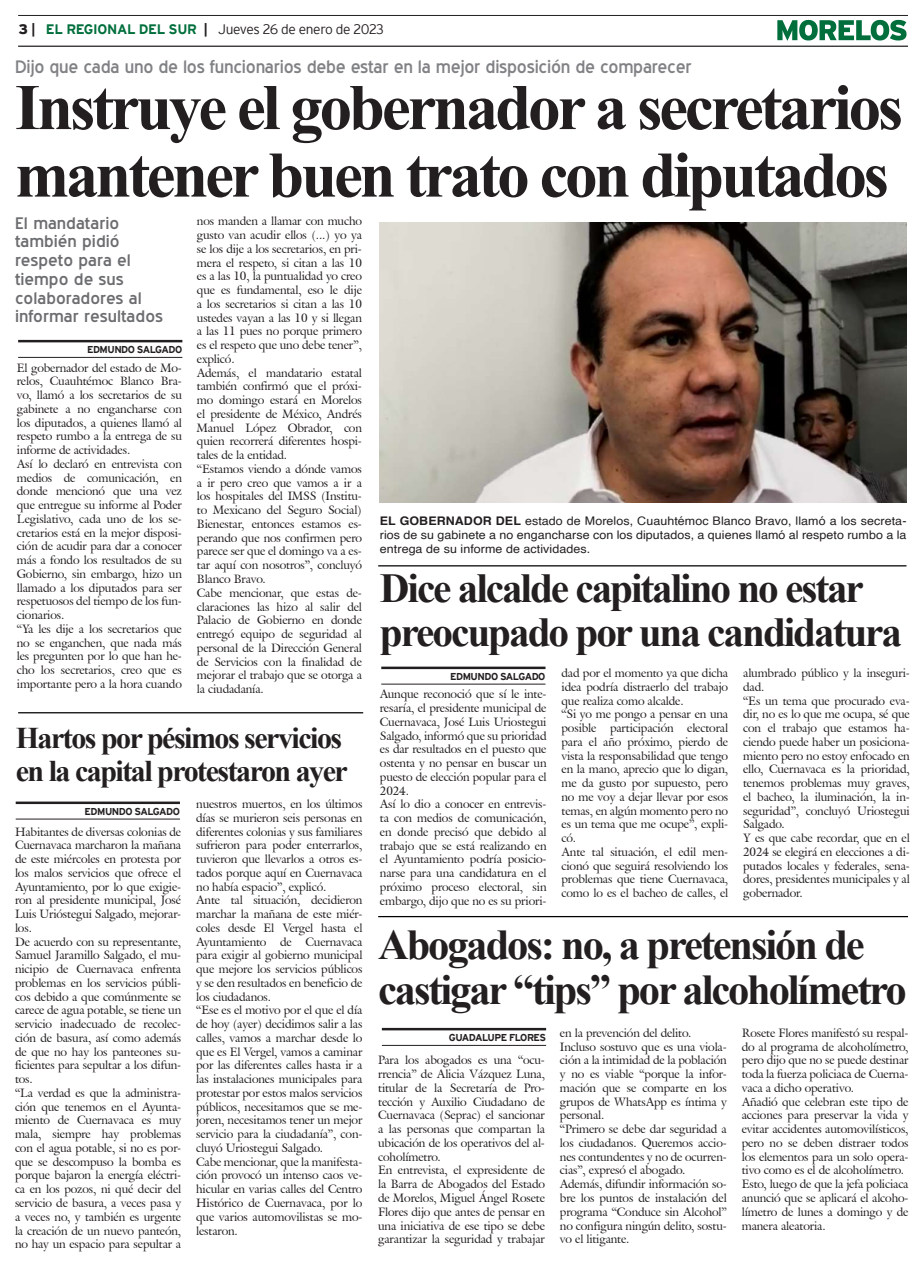
<style>
.page{position:relative;width:923px;height:1268px;background:#fff}
.page>*{position:absolute;margin:0;border:0;box-sizing:border-box;transform-origin:0 0}
.t1{font:700 65px/67.5px "Times New Roman";letter-spacing:-.05em;color:#231f20}
.t2{font:700 42.5px/45px "Times New Roman";letter-spacing:-.05em;color:#231f20}
.t3{font:700 41.25px/43.8px "Times New Roman";letter-spacing:-.05em;color:#231f20}
.t4{font:700 30px/32.5px "Times New Roman";letter-spacing:-.05em;color:#231f20}
.t5{font:17.5px "Blue Highway";letter-spacing:-.015em;color:#808285;scale:1.05 1}
.t6{font:16.25px/18.8px "Blue Highway";color:#6c6d70;scale:1.1 1}
.t7{font:300 13.75px "Interstate";letter-spacing:-.035em;color:#231f20}
.t8{font:11.88px/13.8px "Galliard IT Cby BT";letter-spacing:-.01em;color:#231f20}
.t9{font:11.88px/13.8px "Helvetica";letter-spacing:.005em;color:#231f20;text-align:justify;scale:1.05 1}
.t10{font:700 10px "Interstate";letter-spacing:-.05em;color:#231f20}
.s1{font-weight:900}
.s2{font-weight:700}
.s3{font-weight:700;color:#006f3c}
</style>
<div class="page">
<hr style="left:18px;top:15px;width:889px;height:1px;background:#231f20">
<hr style="left:18px;top:46px;width:889px;height:1px;background:#231f20">
<svg style="left:777px;top:20px;width:129px;height:21px"></svg>
<hr style="left:18px;top:340px;width:164px;height:2px;background:#231f20">
<hr style="left:18px;top:357px;width:164px;height:1px;background:#231f20">
<hr style="left:16px;top:801px;width:164px;height:3px;background:#231f20">
<hr style="left:16px;top:818px;width:164px;height:1px;background:#231f20">
<hr style="left:382px;top:1028px;width:164px;height:2px;background:#231f20">
<hr style="left:382px;top:1045px;width:164px;height:1px;background:#231f20">
<hr style="left:378px;top:916px;width:530px;height:1px;background:#000">
<hr style="left:18px;top:712px;width:345px;height:1px;background:#000">
<hr style="left:381px;top:666px;width:164px;height:3px;background:#231f20">
<hr style="left:381px;top:683px;width:164px;height:1px;background:#231f20">
<hr style="left:378px;top:565px;width:528px;height:1px;background:#000">
<img style="left:380px;top:222px;width:526px;height:280px">
<p class="t7" style="left:18px;top:21px;width:367px"><span class="s1">3</span> <span class="s2">|</span> <span class="s3">EL REGIONAL DEL SUR</span> <span class="s2">|</span> Jueves 26 de enero de 2023</p>
<h3 class="t5" style="left:15px;top:57px;width:646px">Dijo que cada uno de los funcionarios debe estar en la mejor disposición de comparecer</h3>
<h1 class="t1" style="left:15px;top:72px;width:889px">Instruye el gobernador a secretarios mantener buen trato con diputados</h1>
<h3 class="t6" style="left:15px;top:213px;width:136px">El mandatario también pidió respeto para el tiempo de sus colaboradores al informar resultados</h3>
<p class="t10" style="left:87px;top:344px;width:97px">EDMUNDO SALGADO</p>
<p class="t8" style="left:197px;top:214px;width:167px">nos manden a llamar con mucho gusto van acudir ellos (...) yo ya se los dije a los secretarios, en pri&shy;mera el respeto, si citan a las 10 es a las 10, la puntualidad yo creo que es fundamental, eso le dije a los secretarios si citan a las 10 ustedes vayan a las 10 y si llegan a las 11 pues no porque primero es el respeto que uno debe tener”, explicó.<br>Además, el mandatario estatal también confirmó que el próxi&shy;mo domingo estará en Morelos el presidente de México, Andrés<br>Manuel López Obrador, con quien recorrerá diferentes hospi&shy;tales de la entidad.<br>“Estamos viendo a dónde vamos a ir pero creo que vamos a ir a los hospitales del IMSS (Institu&shy;to Mexicano del Seguro Social)<br>Bienestar, entonces estamos es&shy;perando que nos confirmen pero parece ser que el domingo va a es&shy;tar aquí con nosotros”, concluyó<br>Blanco Bravo.<br>Cabe mencionar, que estas de&shy;claraciones las hizo al salir del<br>Palacio de Gobierno en donde entregó equipo de seguridad al personal de la Dirección General de Servicios con la finalidad de mejorar el trabajo que se otorga a la ciudadanía.</p>
<p class="t8" style="left:17px;top:360px;width:166px">El gobernador del estado de Mo&shy;relos, Cuauhtémoc Blanco Bra&shy;vo, llamó a los secretarios de su gabinete a no engancharse con los diputados, a quienes llamó al respeto rumbo a la entrega de su informe de actividades.<br>Así lo declaró en entrevista con medios de comunicación, en donde mencionó que una vez que entregue su informe al Poder<br>Legislativo, cada uno de los se&shy;cretarios está en la mejor disposi&shy;ción de acudir para dar a conocer más a fondo los resultados de su<br>Gobierno, sin embargo, hizo un llamado a los diputados para ser respetuosos del tiempo de los fun&shy;cionarios.<br>“Ya les dije a los secretarios que no se enganchen, que nada más les pregunten por lo que han he&shy;cho los secretarios, creo que es importante pero a la hora cuando</p>
<p class="t9" style="left:380px;top:514px;width:503px"><span class="s2">EL GOBERNADOR DEL</span> estado de Morelos, Cuauhtémoc Blanco Bravo, llamó a los secreta&shy;rios de su gabinete a no engancharse con los diputados, a quienes llamó al respeto rumbo a la entrega de su informe de actividades.</p>
<h3 class="t3" style="left:380px;top:565px;width:524px">Dice alcalde capitalino no estar preocupado por una candidatura</h3>
<p class="t10" style="left:450px;top:671px;width:97px">EDMUNDO SALGADO</p>
<p class="t8" style="left:561px;top:666px;width:168px">dad por el momento ya que dicha idea podría distraerlo del trabajo que realiza como alcalde.<br>“Si yo me pongo a pensar en una posible participación electoral para el año próximo, pierdo de vista la responsabilidad que tengo en la mano, aprecio que lo digan, me da gusto por supuesto, pero no me voy a dejar llevar por esos temas, en algún momento pero no es un tema que me ocupe”, expli&shy;có.<br>Ante tal situación, el edil men&shy;cionó que seguirá resolviendo los problemas que tiene Cuernavaca, como lo es el bacheo de calles, el</p>
<p class="t8" style="left:743px;top:666px;width:168px">alumbrado público y la inseguri&shy;dad.<br>“Es un tema que procurado eva&shy;dir, no es lo que me ocupa, sé que con el trabajo que estamos ha&shy;ciendo puede haber un posiciona&shy;miento pero no estoy enfocado en ello, Cuernavaca es la prioridad, tenemos problemas muy graves, el bacheo, la iluminación, la in&shy;seguridad”, concluyó Uriostegui<br>Salgado.<br>Y es que cabe recordar, que en el<br>2024 se elegirá en elecciones a di&shy;putados locales y federales, sena&shy;dores, presidentes municipales y al gobernador.</p>
<p class="t8" style="left:380px;top:687px;width:168px">Aunque reconoció que sí le inte&shy;resaría, el presidente municipal de<br>Cuernavaca, José Luis Uriostegui<br>Salgado, informó que su prioridad es dar resultados en el puesto que ostenta y no pensar en buscar un puesto de elección popular para el<br>2024.<br>Así lo dio a conocer en entrevis&shy;ta con medios de comunicación, en donde precisó que debido al trabajo que se está realizando en el Ayuntamiento podría posicio&shy;narse para una candidatura en el próximo proceso electoral, sin embargo, dijo que no es su priori-</p>
<h3 class="t4" style="left:16px;top:721px;width:334px">Hartos por pésimos servicios en la capital protestaron ayer</h3>
<p class="t10" style="left:85px;top:805px;width:97px">EDMUNDO SALGADO</p>
<p class="t8" style="left:196px;top:797px;width:168px">nuestros muertos, en los últimos días se murieron seis personas en diferentes colonias y sus familiares sufrieron para poder enterrarlos, tuvieron que llevarlos a otros es&shy;tados porque aquí en Cuernavaca no había espacio”, explicó.<br>Ante tal situación, decidieron marchar la mañana de este miér&shy;coles desde El Vergel hasta el<br>Ayuntamiento de Cuernavaca para exigir al gobierno municipal que mejore los servicios públicos y se den resultados en beneficio de los ciudadanos.<br>“Ese es el motivo por el que el día de hoy (ayer) decidimos salir a las calles, vamos a marchar desde lo que es El Vergel, vamos a caminar por las diferentes calles hasta ir a las instalaciones municipales para protestar por estos malos servicios públicos, necesitamos que se me&shy;joren, necesitamos tener un mejor servicio para la ciudadanía”, con&shy;cluyó Uriostegui Salgado.<br>Cabe mencionar, que la manifesta&shy;ción provocó un intenso caos ve&shy;hicular en varias calles del Centro<br>Histórico de Cuernavaca, por lo que varios automovilistas se mo&shy;lestaron.</p>
<p class="t8" style="left:15px;top:824px;width:168px">Habitantes de diversas colonias de<br>Cuernavaca marcharon la mañana de este miércoles en protesta por los malos servicios que ofrece el<br>Ayuntamiento, por lo que exigie&shy;ron al presidente municipal, José<br>Luis Urióstegui Salgado, mejorar&shy;los.<br>De acuerdo con su representante,<br>Samuel Jaramillo Salgado, el mu&shy;nicipio de Cuernavaca enfrenta problemas en los servicios públi&shy;cos debido a que comúnmente se carece de agua potable, se tiene un servicio inadecuado de recolec&shy;ción de basura, así como además de que no hay los panteones su&shy;ficientes para sepultar a los difun&shy;tos.<br>“La verdad es que la administra&shy;ción que tenemos en el Ayunta&shy;miento de Cuernavaca es muy mala, siempre hay problemas con el agua potable, si no es por&shy;que se descompuso la bomba es porque bajaron la energía eléctri&shy;ca en los pozos, ni qué decir del servicio de basura, a veces pasa y a veces no, y también es urgente la creación de un nuevo panteón, no hay un espacio para sepultar a</p>
<h2 class="t2" style="left:378px;top:921px;width:530px">Abogados: no, a pretensión de castigar “tips” por alcoholímetro</h2>
<p class="t8" style="left:560px;top:1025px;width:168px">en la prevención del delito.<br>Incluso sostuvo que es una viola&shy;ción a la intimidad de la población y no es viable “porque la infor&shy;mación que se comparte en los grupos de WhatsApp es íntima y personal.<br>“Primero se debe dar seguridad a los ciudadanos. Queremos accio&shy;nes contundentes y no de ocurren&shy;cias”, expresó el abogado.<br>Además, difundir información so&shy;bre los puntos de instalación del programa “Conduce sin Alcohol” no configura ningún delito, sostu&shy;vo el litigante.</p>
<p class="t8" style="left:741px;top:1025px;width:168px">Rosete Flores manifestó su respal&shy;do al programa de alcoholímetro, pero dijo que no se puede destinar toda la fuerza policiaca de Cuerna&shy;vaca a dicho operativo.<br>Añadió que celebran este tipo de acciones para preservar la vida y evitar accidentes automovilísticos, pero no se deben distraer todos los elementos para un solo opera&shy;tivo como es el de alcoholímetro.<br>Esto, luego de que la jefa policiaca anunció que se aplicará el alcoho&shy;límetro de lunes a domingo y de manera aleatoria.</p>
<p class="t10" style="left:449px;top:1032px;width:99px">GUADALUPE FLORES</p>
<p class="t8" style="left:378px;top:1053px;width:168px">Para los abogados es una “ocu&shy;rrencia” de Alicia Vázquez Luna, titular de la Secretaría de Pro&shy;tección y Auxilio Ciudadano de<br>Cuernavaca (Seprac) el sancionar a las personas que compartan la ubicación de los operativos del al&shy;coholímetro.<br>En entrevista, el expresidente de la Barra de Abogados del Estado de Morelos, Miguel Ángel Rosete<br>Flores dijo que antes de pensar en una iniciativa de ese tipo se debe garantizar la seguridad y trabajar</p>
</div>
